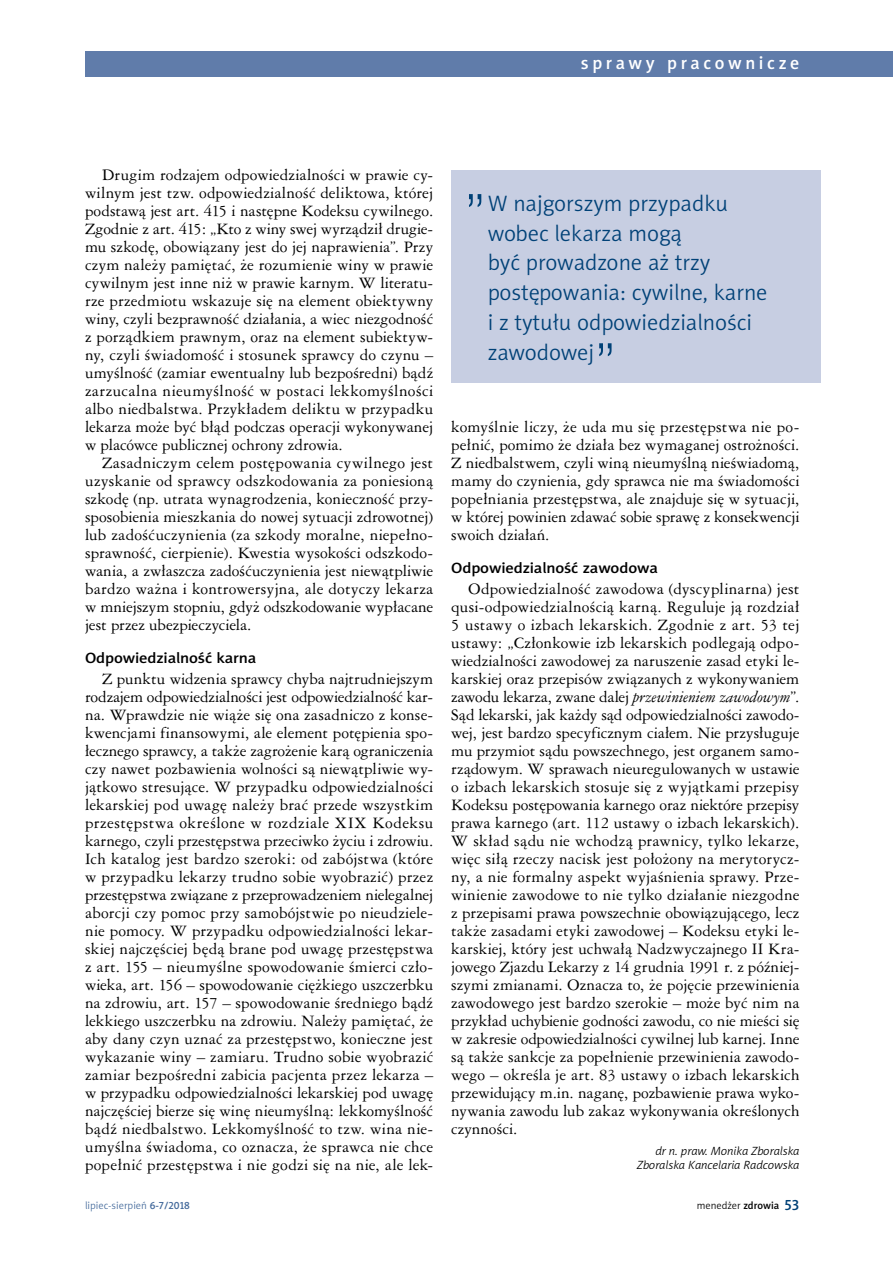
<style>
.page{position:relative;width:893px;height:1263px;background:#fff}
.page>*{position:absolute;margin:0;border:0;box-sizing:border-box;transform-origin:0 0}
.t1{font:52.5px "Swis 721 Lt PL";color:#004177}
.t2{font:22.5px/29.8px "Naomi Sans EFN Light";color:#004177}
.t3{font:18px "Naomi Sans EFN Medium";letter-spacing:.2em;color:#fff}
.t4{font:15px/18px "Ameri Garmnd PL";color:#000;text-align:justify}
.t5{font:15px "Naomi Sans EFN Medium";letter-spacing:-.01em;color:#000;scale:1.1 1}
.t6{font:italic 12px/13.5px "Naomi Sans EFN Light";color:#000;text-align:right}
.t7{font:10.5px "Naomi Sans EFN Light";color:#456b9c}
.t8{font:10.5px "Naomi Sans EFN Light";color:#000}
.s1{font-style:italic}
.s2{font-family:"Naomi Sans EFN Medium"}
.s3{font-family:"Naomi Sans EFN Medium";font-size:15px;color:#004177}
</style>
<div class="page">
<div style="left:85px;top:51px;width:808px;height:26px;background:#607caa"></div>
<div style="left:451px;top:170px;width:370px;height:213px;background:#c7cee2"></div>
<p class="t3" style="left:581px;top:52px;width:220px">sprawy pracownicze</p>
<p class="t4" style="left:85px;top:165px;width:350px;text-indent:17px">Drugim rodzajem odpowiedzialności w prawie cy&shy;wilnym jest tzw. odpowiedzialność deliktowa, której podstawą jest art. 415 i następne Kodeksu cywilnego.<br>Zgodnie z art. 415: „Kto z winy swej wyrządził drugie&shy;mu szkodę, obowiązany jest do jej naprawienia”. Przy czym należy pamiętać, że rozumienie winy w prawie cywilnym jest inne niż w prawie karnym. W literatu&shy;rze przedmiotu wskazuje się na element obiektywny winy, czyli bezprawność działania, a wiec niezgodność z porządkiem prawnym, oraz na element subiektyw&shy;ny, czyli świadomość i stosunek sprawcy do czynu – umyślność (zamiar ewentualny lub bezpośredni) bądź zarzucalna nieumyślność w postaci lekkomyślności albo niedbalstwa. Przykładem deliktu w przypadku lekarza może być błąd podczas operacji wykonywanej w placówce publicznej ochrony zdrowia.</p>
<p class="t4" style="left:85px;top:453px;width:350px;text-indent:17px">Zasadniczym celem postępowania cywilnego jest uzyskanie od sprawcy odszkodowania za poniesioną szkodę (np. utrata wynagrodzenia, konieczność przy&shy;sposobienia mieszkania do nowej sytuacji zdrowotnej) lub zadośćuczynienia (za szkody moralne, niepełno&shy;sprawność, cierpienie). Kwestia wysokości odszkodo&shy;wania, a zwłaszcza zadośćuczynienia jest niewątpliwie bardzo ważna i kontrowersyjna, ale dotyczy lekarza w mniejszym stopniu, gdyż odszkodowanie wypłacane jest przez ubezpieczyciela.</p>
<p class="t5" style="left:85px;top:649px;width:157px">Odpowiedzialność karna</p>
<p class="t4" style="left:85px;top:669px;width:350px;text-indent:17px">Z punktu widzenia sprawcy chyba najtrudniejszym rodzajem odpowiedzialności jest odpowiedzialność kar&shy;na. Wprawdzie nie wiąże się ona zasadniczo z konse&shy;kwencjami finansowymi, ale element potępienia spo&shy;łecznego sprawcy, a także zagrożenie karą ograniczenia czy nawet pozbawienia wolności są niewątpliwie wy&shy;jątkowo stresujące. W przypadku odpowiedzialności lekarskiej pod uwagę należy brać przede wszystkim przestępstwa określone w rozdziale XIX Kodeksu karnego, czyli przestępstwa przeciwko życiu i zdrowiu.<br>Ich katalog jest bardzo szeroki: od zabójstwa (które w przypadku lekarzy trudno sobie wyobrazić) przez przestępstwa związane z przeprowadzeniem nielegalnej aborcji czy pomoc przy samobójstwie po nieudziele&shy;nie pomocy. W przypadku odpowiedzialności lekar&shy;skiej najczęściej będą brane pod uwagę przestępstwa z art. 155 – nieumyślne spowodowanie śmierci czło&shy;wieka, art. 156 – spowodowanie ciężkiego uszczerbku na zdrowiu, art. 157 – spowodowanie średniego bądź lekkiego uszczerbku na zdrowiu. Należy pamiętać, że aby dany czyn uznać za przestępstwo, konieczne jest wykazanie winy – zamiaru. Trudno sobie wyobrazić zamiar bezpośredni zabicia pacjenta przez lekarza – w przypadku odpowiedzialności lekarskiej pod uwagę najczęściej bierze się winę nieumyślną: lekkomyślność bądź niedbalstwo. Lekkomyślność to tzw. wina nie&shy;umyślna świadoma, co oznacza, że sprawca nie chce popełnić przestępstwa i nie godzi się na nie, ale lek-</p>
<h1 class="t1" style="left:464px;top:180px;width:24px">”</h1>
<h2 class="t2" style="left:488px;top:188px;width:281px">W najgorszym przypadku wobec lekarza mogą<br>być prowadzone aż trzy postępowania: cywilne, karne i z tytułu odpowiedzialności zawodowej</h2>
<h1 class="t1" style="left:594px;top:329px;width:24px">”</h1>
<p class="t4" style="left:451px;top:417px;width:350px">komyślnie liczy, że uda mu się przestępstwa nie po&shy;pełnić, pomimo że działa bez wymaganej ostrożności.<br>Z niedbalstwem, czyli winą nieumyślną nieświadomą, mamy do czynienia, gdy sprawca nie ma świadomości popełniania przestępstwa, ale znajduje się w sytuacji, w której powinien zdawać sobie sprawę z konsekwencji swoich działań.</p>
<p class="t5" style="left:451px;top:559px;width:189px">Odpowiedzialność zawodowa</p>
<p class="t4" style="left:451px;top:579px;width:350px;text-indent:17px">Odpowiedzialność zawodowa (dyscyplinarna) jest qusi-odpowiedzialnością karną. Reguluje ją rozdział 5 ustawy o izbach lekarskich. Zgodnie z art. 53 tej ustawy: „Członkowie izb lekarskich podlegają odpo&shy;wiedzialności zawodowej za naruszenie zasad etyki le&shy;karskiej oraz przepisów związanych z wykonywaniem zawodu lekarza, zwane dalej <span class="s1">przewinieniem zawodowym</span>”.<br>Sąd lekarski, jak każdy sąd odpowiedzialności zawodo&shy;wej, jest bardzo specyficznym ciałem. Nie przysługuje mu przymiot sądu powszechnego, jest organem samo&shy;rządowym. W sprawach nieuregulowanych w ustawie o izbach lekarskich stosuje się z wyjątkami przepisy Kodeksu postępowania karnego oraz niektóre przepisy prawa karnego (art. 112 ustawy o izbach lekarskich).<br>W skład sądu nie wchodzą prawnicy, tylko lekarze, więc siłą rzeczy nacisk jest położony na merytorycz&shy;ny, a nie formalny aspekt wyjaśnienia sprawy. Prze&shy;winienie zawodowe to nie tylko działanie niezgodne z przepisami prawa powszechnie obowiązującego, lecz także zasadami etyki zawodowej – Kodeksu etyki le&shy;karskiej, który jest uchwałą Nadzwyczajnego II Kra&shy;jowego Zjazdu Lekarzy z 14 grudnia 1991 r. z później&shy;szymi zmianami. Oznacza to, że pojęcie przewinienia zawodowego jest bardzo szerokie – może być nim na przykład uchybienie godności zawodu, co nie mieści się w zakresie odpowiedzialności cywilnej lub karnej. Inne są także sankcje za popełnienie przewinienia zawodo&shy;wego – określa je art. 83 ustawy o izbach lekarskich przewidujący m.in. naganę, pozbawienie prawa wyko&shy;nywania zawodu lub zakaz wykonywania określonych czynności.</p>
<p class="t6" style="left:637px;top:1144px;width:164px">dr n. praw. Monika Zboralska<br>Zboralska Kancelaria Radcowska</p>
<p class="t7" style="left:85px;top:1199px;width:106px">lipiec-sierpień <span class="s2">6-7/2018</span></p>
<p class="t8" style="left:697px;top:1199px;width:104px">menedżer <span class="s2">zdrowia</span> <span class="s3">53</span></p>
</div>
